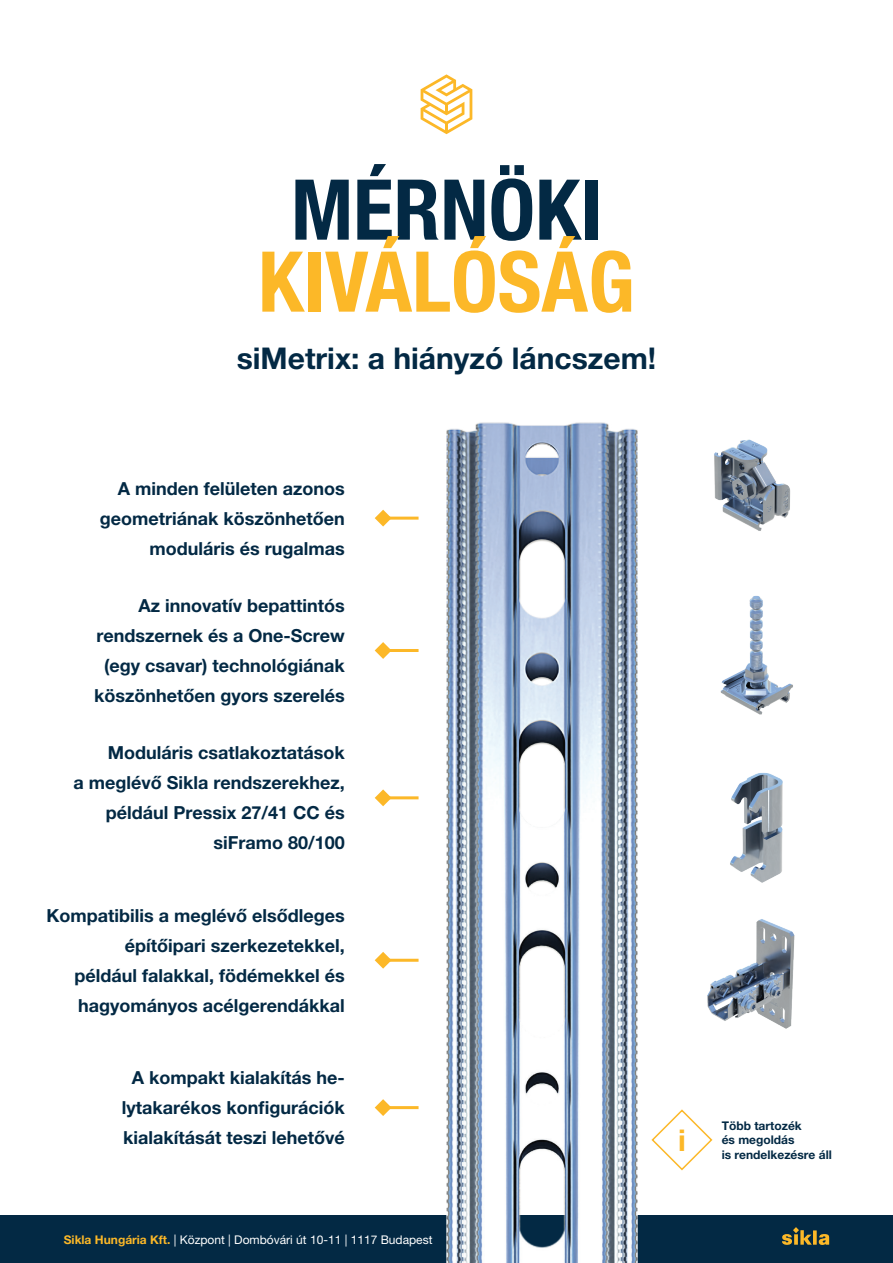
<style>
.page{position:relative;width:893px;height:1263px;background:#fff}
.page>*{position:absolute;margin:0;border:0;box-sizing:border-box;transform-origin:0 0}
.t1{font:700 condensed 84px "Helvetica Neue LT Pro";color:#fcb828}
.t2{font:700 condensed 84px "Helvetica Neue LT Pro";color:#032944}
.t3{font:700 30px "Helvetica Neue LT Pro";color:#032944}
.t4{font:700 30px "Helvetica Neue LT Pro";color:#fcb828}
.t5{font:700 18px/30px "Helvetica Neue LT Pro";color:#032944;text-align:right}
.t6{font:12px "Helvetica Neue LT Pro";color:#fff}
.t7{font:700 12px/14.4px "Helvetica Neue LT Pro";color:#032944}
.s1{font-weight:700;color:#fcb828}
</style>
<div class="page">
<div style="left:0;top:1215px;width:893px;height:48px;background:#032944"></div>
<img style="left:446px;top:422px;width:192px;height:841px">
<hr style="left:383px;top:517px;width:36px;height:3px;background:#fcb828">
<svg style="left:375px;top:510px;width:17px;height:16px"></svg>
<hr style="left:383px;top:649px;width:36px;height:3px;background:#fcb828">
<svg style="left:375px;top:642px;width:15px;height:17px"></svg>
<hr style="left:383px;top:796px;width:36px;height:3px;background:#fcb828">
<svg style="left:375px;top:789px;width:17px;height:17px"></svg>
<hr style="left:383px;top:959px;width:36px;height:3px;background:#fcb828">
<svg style="left:375px;top:952px;width:17px;height:17px"></svg>
<hr style="left:383px;top:1106px;width:36px;height:3px;background:#fcb828">
<svg style="left:375px;top:1099px;width:17px;height:17px"></svg>
<svg style="left:421px;top:74px;width:51px;height:60px"></svg>
<svg style="left:782px;top:1227px;width:47px;height:18px"></svg>
<img style="left:714px;top:439px;width:77px;height:92px">
<img style="left:730px;top:772px;width:53px;height:111px">
<img style="left:707px;top:919px;width:88px;height:110px">
<img style="left:720px;top:595px;width:73px;height:120px">
<svg style="left:651px;top:1109px;width:62px;height:62px"></svg>
<h1 class="t2" style="left:291px;top:159px;width:312px">MÉRNÖKI</h1>
<h1 class="t1" style="left:258px;top:231px;width:378px">KIVÁLÓSÁG</h1>
<h2 class="t3" style="left:237px;top:340px;width:421px">siMetrix: a hiányzó láncszem!</h2>
<p class="t5" style="left:100px;top:473px;width:246px">A minden felületen azonos geometriának köszönhetően moduláris és rugalmas</p>
<p class="t5" style="left:94px;top:590px;width:252px">Az innovatív bepattintós rendszernek és a One-Screw (egy csavar) technológiának köszönhetően gyors szerelés</p>
<p class="t5" style="left:73px;top:737px;width:273px">Moduláris csatlakoztatások<br>a meglévő Sikla rendszerekhez, például Pressix 27/41 CC és siFramo 80/100</p>
<p class="t5" style="left:47px;top:900px;width:300px">Kompatibilis a meglévő elsődleges építőipari szerkezetekkel,<br>például falakkal, födémekkel és hagyományos acélgerendákkal</p>
<p class="t5" style="left:122px;top:1062px;width:224px;text-align:center">A kompakt kialakítás he&shy;lytakarékos konfigurációk kialakítását teszi lehetővé</p>
<p class="t6" style="left:64px;top:1232px;width:370px"><span class="s1">Sikla Hungária Kft.</span> | Központ | Dombóvári út 10-11 | 1117 Budapest</p>
<h2 class="t4" style="left:678px;top:1121px;width:9px">i</h2>
<p class="t7" style="left:722px;top:1118px;width:112px">Több tartozék<br>és megoldás<br>is rendelkezésre áll</p>
</div>
